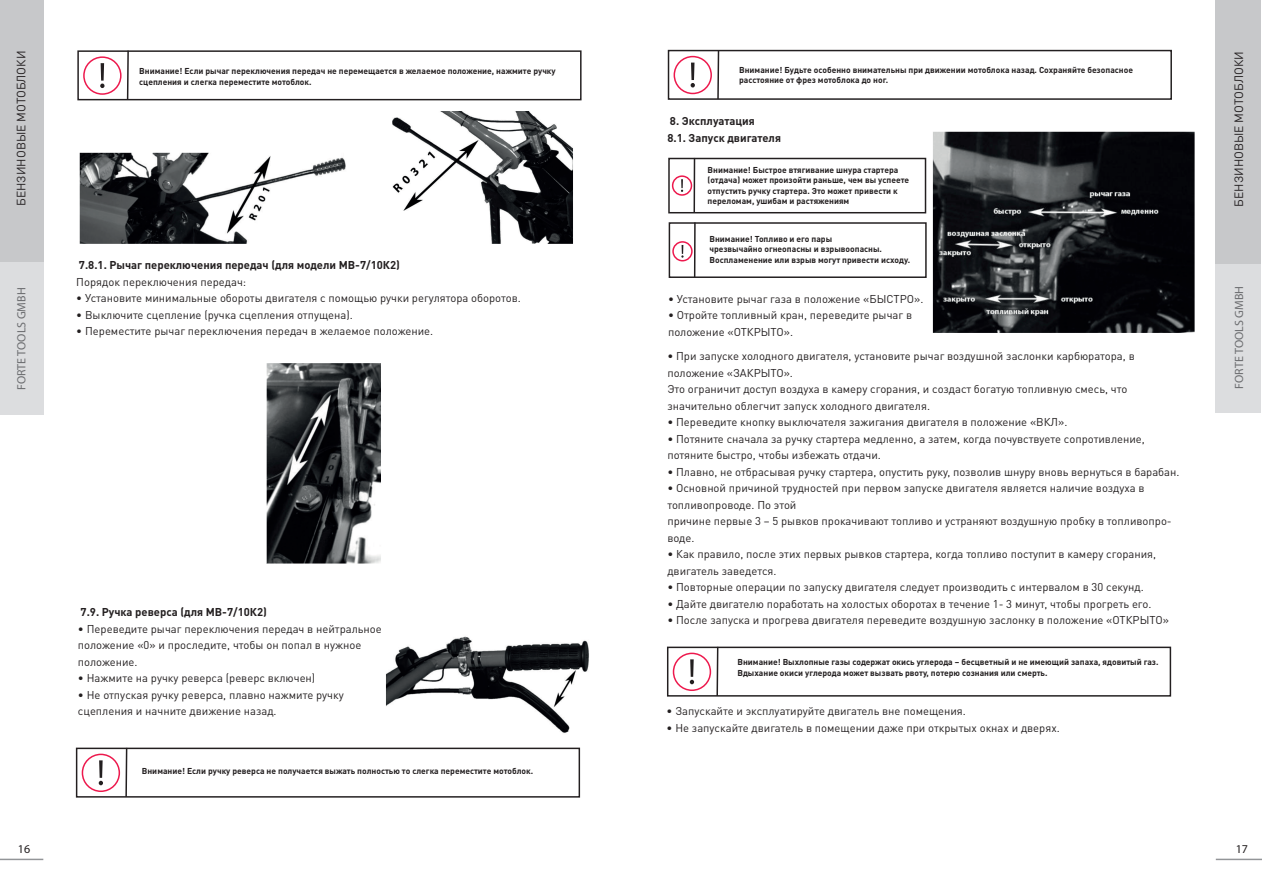
<style>
.page{position:relative;width:1263px;height:893px;background:#fff}
.page>*{position:absolute;margin:0;border:0;box-sizing:border-box;transform-origin:0 0}
.t1{font:12px "DIN Pro";color:#231f20}
.t2{font:300 12px "DIN Pro";color:#6c6d70}
.t3{font:300 12px "DIN Pro";color:#231f20}
.t4{font:11.25px/16.5px "DIN Pro";color:#231f20}
.t5{font:700 11.25px/16.5px "DIN Pro";color:#231f20}
.t6{font:700 8.55px/10.6px "DIN Pro";color:#231f20}
</style>
<div class="page">
<div style="left:1216px;top:1px;width:45px;height:412px;background:#dcdddf"></div>
<div style="left:1216px;top:1px;width:45px;height:263px;background:#c7c8ca"></div>
<div style="left:0;top:1px;width:43px;height:414px;background:#dcdddf"></div>
<div style="left:0;top:1px;width:43px;height:261px;background:#c7c8ca"></div>
<hr style="left:0;top:859px;width:43px;height:1px;background:#939598">
<hr style="left:1216px;top:859px;width:45px;height:1px;background:#939598">
<div style="left:77px;top:50px;width:504px;height:50px;border:1px solid #231f20"></div>
<svg style="left:126px;top:50px;width:4px;height:51px"></svg>
<div style="left:83px;top:56px;width:39px;height:39px;border:2px solid #ed194d;border-radius:50%"></div>
<svg style="left:100px;top:63px;width:4px;height:25px"></svg>
<img style="left:79px;top:111px;width:494px;height:133px">
<img style="left:266px;top:363px;width:115px;height:201px">
<img style="left:386px;top:636px;width:203px;height:97px">
<img style="left:932px;top:128px;width:284px;height:206px">
<div style="left:668px;top:158px;width:258px;height:55px;border:1px solid #231f20"></div>
<hr style="left:693px;top:158px;width:2px;height:55px;background:#231f20">
<div style="left:672px;top:175px;width:20px;height:21px;border:2px solid #ed194d;border-radius:50%"></div>
<svg style="left:681px;top:179px;width:2px;height:13px"></svg>
<div style="left:669px;top:222px;width:258px;height:56px;border:1px solid #231f20"></div>
<hr style="left:694px;top:222px;width:2px;height:55px;background:#231f20">
<div style="left:672px;top:241px;width:21px;height:20px;border:2px solid #ed194d;border-radius:50%"></div>
<svg style="left:681px;top:245px;width:2px;height:13px"></svg>
<div style="left:667px;top:647px;width:504px;height:50px;border:1px solid #231f20"></div>
<svg style="left:716px;top:646px;width:3px;height:51px"></svg>
<div style="left:673px;top:653px;width:38px;height:38px;border:2px solid #ed194d;border-radius:50%"></div>
<svg style="left:690px;top:659px;width:4px;height:25px"></svg>
<div style="left:76px;top:748px;width:504px;height:50px;border:1px solid #231f20"></div>
<svg style="left:125px;top:747px;width:3px;height:51px"></svg>
<div style="left:82px;top:754px;width:38px;height:38px;border:2px solid #ed194d;border-radius:50%"></div>
<svg style="left:99px;top:760px;width:4px;height:25px"></svg>
<div style="left:668px;top:50px;width:504px;height:50px;border:1px solid #231f20"></div>
<svg style="left:716px;top:49px;width:4px;height:51px"></svg>
<div style="left:673px;top:56px;width:39px;height:38px;border:2px solid #ed194d;border-radius:50%"></div>
<svg style="left:691px;top:63px;width:4px;height:24px"></svg>
<p class="t1" style="left:13px;top:206px;width:157px;rotate:-90deg">БЕНЗИНОВЫЕ МОТОБЛОКИ</p>
<p class="t1" style="left:1230px;top:207px;width:157px;rotate:-90deg">БЕНЗИНОВЫЕ МОТОБЛОКИ</p>
<p class="t6" style="left:739px;top:64px;width:395px">Внимание! Будьте особенно внимательны при движении мотоблока назад. Сохраняйте безопасное расстояние от фрез мотоблока до ног.</p>
<p class="t6" style="left:139px;top:65px;width:418px">Внимание! Если рычаг переключения передач не перемещается в желаемое положение, нажмите ручку сцепления и слегка переместите мотоблок.</p>
<p class="t5" style="left:667px;top:113px;width:115px">8. Эксплуатация<br>8.1. Запуск двигателя</p>
<p class="t6" style="left:707px;top:164px;width:203px">Внимание! Быстрое втягивание шнура стартера (отдача) может произойти раньше, чем вы успеете отпустить ручку стартера. Это может привести к переломам, ушибам и растяжениям</p>
<p class="t6" style="left:709px;top:233px;width:202px">Внимание! Топливо и его пары<br>чрезвычайно огнеопасны и взрывоопасны.<br>Воспламенение или взрыв могут привести исходу.</p>
<p class="t5" style="left:79px;top:256px;width:323px">7.8.1. Рычаг переключения передач (для модели МВ-7/10К2)</p>
<p class="t4" style="left:76px;top:273px;width:171px">Порядок переключения передач:</p>
<p class="t4" style="left:76px;top:289px;width:446px">• Установите минимальные обороты двигателя с помощью ручки регулятора оборотов.</p>
<p class="t4" style="left:76px;top:306px;width:278px">• Выключите сцепление (ручка сцепления отпущена).</p>
<p class="t4" style="left:76px;top:322px;width:358px">• Переместите рычаг переключения передач в желаемое положение.</p>
<p class="t2" style="left:14px;top:390px;width:104px;rotate:-90deg">FORTE TOOLS GMBH</p>
<p class="t2" style="left:1232px;top:389px;width:104px;rotate:-90deg">FORTE TOOLS GMBH</p>
<p class="t4" style="left:668px;top:290px;width:257px">• Установите рычаг газа в положение «БЫСТРО».</p>
<p class="t4" style="left:668px;top:306px;width:246px">• Отройте топливный кран, переведите рычаг в положение «ОТКРЫТО».</p>
<p class="t4" style="left:667px;top:347px;width:469px">• При запуске холодного двигателя, установите рычаг воздушной заслонки карбюратора, в положение «ЗАКРЫТО».<br>Это ограничит доступ воздуха в камеру сгорания, и создаст богатую топливную смесь, что значительно облегчит запуск холодного двигателя.</p>
<p class="t4" style="left:667px;top:413px;width:402px">• Переведите кнопку выключателя зажигания двигателя в положение «ВКЛ».</p>
<p class="t4" style="left:667px;top:430px;width:479px">• Потяните сначала за ручку стартера медленно, а затем, когда почувствуете сопротивление, потяните быстро, чтобы избежать отдачи.</p>
<p class="t4" style="left:667px;top:463px;width:514px">• Плавно, не отбрасывая ручку стартера, опустить руку, позволив шнуру вновь вернуться в барабан.</p>
<p class="t4" style="left:667px;top:479px;width:506px">• Основной причиной трудностей при первом запуске двигателя является наличие воздуха в топливопроводе. По этой<br>причине первые 3 – 5 рывков прокачивают топливо и устраняют воздушную пробку в топливопро&shy;воде.</p>
<p class="t4" style="left:667px;top:545px;width:490px">• Как правило, после этих первых рывков стартера, когда топливо поступит в камеру сгорания, двигатель заведется.</p>
<p class="t4" style="left:667px;top:578px;width:478px">• Повторные операции по запуску двигателя следует производить с интервалом в 30 секунд.</p>
<p class="t4" style="left:667px;top:595px;width:486px">• Дайте двигателю поработать на холостых оборотах в течение 1- 3 минут, чтобы прогреть его.</p>
<p class="t4" style="left:667px;top:611px;width:503px">• После запуска и прогрева двигателя переведите воздушную заслонку в положение «ОТКРЫТО»</p>
<p class="t6" style="left:737px;top:656px;width:423px">Внимание! Выхлопные газы содержат окись углерода – бесцветный и не имеющий запаха, ядовитый газ.<br>Вдыхание окиси углерода может вызвать рвоту, потерю сознания или смерть.</p>
<p class="t4" style="left:666px;top:702px;width:301px">• Запускайте и эксплуатируйте двигатель вне помещения.</p>
<p class="t4" style="left:666px;top:719px;width:395px">• Не запускайте двигатель в помещении даже при открытых окнах и дверях.</p>
<p class="t5" style="left:81px;top:604px;width:188px">7.9. Ручка реверса (для MB-7/10К2)</p>
<p class="t4" style="left:78px;top:620px;width:305px">• Переведите рычаг переключения передач в нейтральное положение «0» и проследите, чтобы он попал в нужное положение.</p>
<p class="t4" style="left:78px;top:670px;width:239px">• Нажмите на ручку реверса (реверс включен)</p>
<p class="t4" style="left:78px;top:686px;width:267px">• Не отпуская ручку реверса, плавно нажмите ручку сцепления и начните движение назад.</p>
<p class="t6" style="left:142px;top:766px;width:393px">Внимание! Если ручку реверса не получается выжать полностью то слегка переместите мотоблок.</p>
<p class="t3" style="left:18px;top:841px;width:14px">16</p>
<p class="t3" style="left:1236px;top:841px;width:14px">17</p>
</div>
